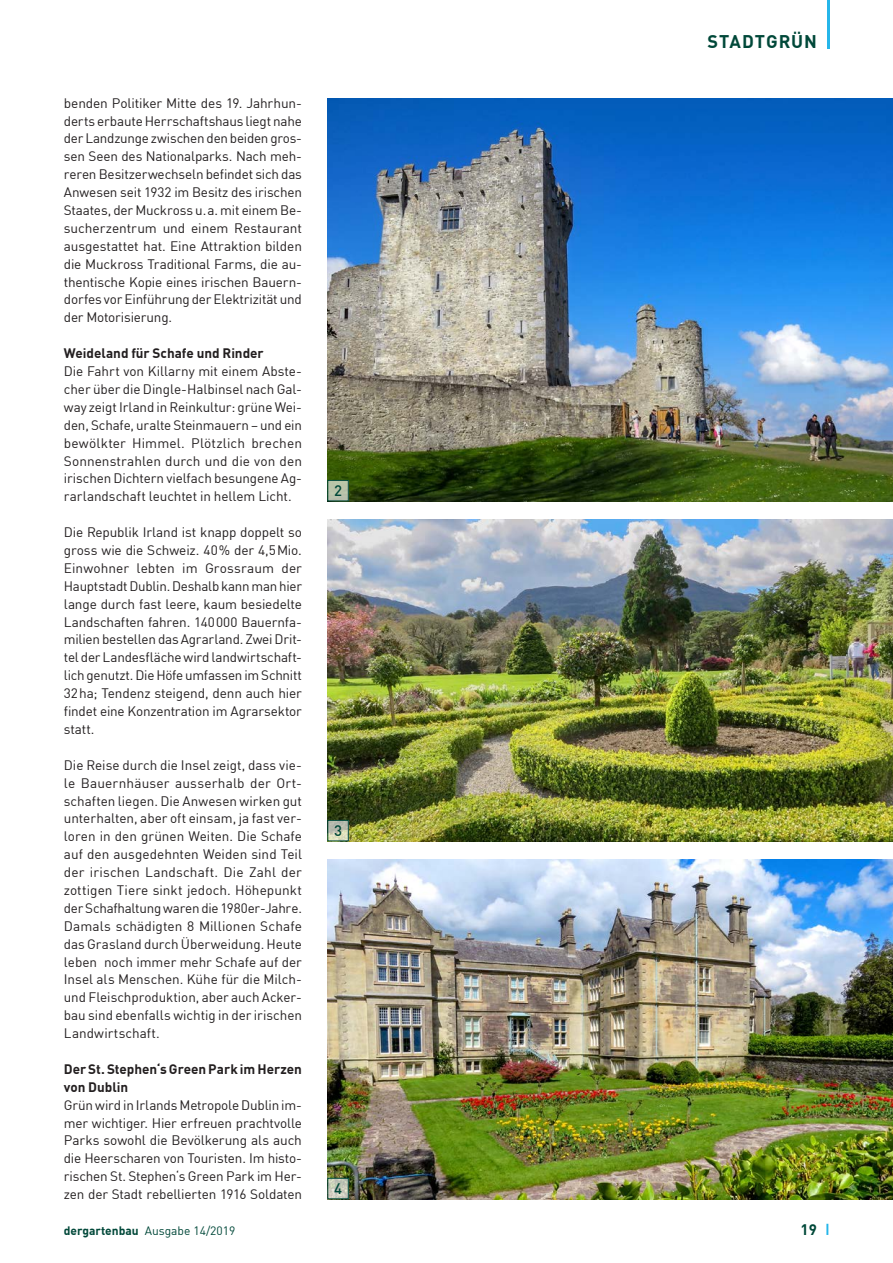
<style>
.page{position:relative;width:893px;height:1263px;background:#fff}
.page>*{position:absolute;margin:0;border:0;box-sizing:border-box;transform-origin:0 0}
.t1{font:700 18px "DIN Offc Pro";letter-spacing:.05em;color:#004839}
.t2{font:500 15px "DIN Offc Pro";color:#004839}
.t3{font:700 15px "DIN Offc Pro";color:#004839}
.t4{font:13.5px/17.9px "DIN Offc Pro";letter-spacing:-.01em;color:#231f20;text-align:justify}
.t5{font:700 13.5px/17.9px "DIN Offc Pro";letter-spacing:-.005em;color:#231f20}
.t6{font:12px "DIN Offc Pro";color:#004839}
.s1{font-weight:700}
</style>
<div class="page">
<hr style="left:827px;top:0;width:3px;height:49px;background:#26b6ea">
<svg style="left:826px;top:1224px;width:2px;height:11px"></svg>
<img style="left:327px;top:519px;width:566px;height:322px">
<img style="left:327px;top:99px;width:566px;height:402px">
<img style="left:327px;top:859px;width:566px;height:340px">
<div style="left:328px;top:480px;width:20px;height:21px;background:#b9c3a9"></div>
<div style="left:327px;top:480px;width:22px;height:21px;border:1px solid #004839"></div>
<svg style="left:329px;top:822px;width:18px;height:17px"></svg>
<div style="left:327px;top:820px;width:22px;height:21px;border:1px solid #004839"></div>
<svg style="left:329px;top:1180px;width:18px;height:17px"></svg>
<div style="left:327px;top:1178px;width:22px;height:21px;border:1px solid #004839"></div>
<p class="t4" style="left:64px;top:92px;width:240px">benden Politiker Mitte des 19. Jahrhun&shy;derts erbaute Herrschaftshaus liegt nahe der Landzunge zwischen den beiden gros&shy;sen Seen des Nationalparks. Nach meh&shy;reren Besitzerwechseln befindet sich das Anwesen seit 1932 im Besitz des irischen Staates, der Muckross u.a. mit einem Be&shy;sucherzentrum und einem Restaurant ausgestattet hat. Eine Attraktion bilden die Muckross Traditional Farms, die au&shy;thentische Kopie eines irischen Bauern&shy;dorfes vor Einführung der Elektrizität und der Motorisierung.</p>
<p class="t5" style="left:64px;top:342px;width:201px">Weideland für Schafe und Rinder</p>
<p class="t4" style="left:64px;top:361px;width:240px">Die Fahrt von Killarny mit einem Abste&shy;cher über die Dingle-Halbinsel nach Gal&shy;way zeigt Irland in Reinkultur: grüne Wei&shy;den, Schafe, uralte Steinmauern – und ein bewölkter Himmel. Plötzlich brechen Sonnenstrahlen durch und die von den irischen Dichtern vielfach besungene Ag&shy;rarlandschaft leuchtet in hellem Licht.</p>
<p class="t4" style="left:64px;top:522px;width:240px">Die Republik Irland ist knapp doppelt so gross wie die Schweiz. 40% der 4,5Mio.<br>Einwohner lebten im Grossraum der Hauptstadt Dublin. Deshalb kann man hier lange durch fast leere, kaum besiedelte Landschaften fahren. 140000 Bauernfa&shy;milien bestellen das Agrarland. Zwei Drit&shy;tel der Landesfläche wird landwirtschaft&shy;lich genutzt. Die Höfe umfassen im Schnitt 32ha; Tendenz steigend, denn auch hier findet eine Konzentration im Agrarsektor statt.</p>
<p class="t4" style="left:64px;top:754px;width:240px">Die Reise durch die Insel zeigt, dass vie&shy;le Bauernhäuser ausserhalb der Ort&shy;schaften liegen. Die Anwesen wirken gut unterhalten, aber oft einsam, ja fast ver&shy;loren in den grünen Weiten. Die Schafe auf den ausgedehnten Weiden sind Teil der irischen Landschaft. Die Zahl der zottigen Tiere sinkt jedoch. Höhepunkt der Schafhaltung waren die 1980er-Jahre.<br>Damals schädigten 8 Millionen Schafe das Grasland durch Überweidung. Heute leben noch immer mehr Schafe auf der Insel als Menschen. Kühe für die Milch&shy;und Fleischproduktion, aber auch Acker&shy;bau sind ebenfalls wichtig in der irischen Landwirtschaft.</p>
<p class="t5" style="left:64px;top:1058px;width:240px">Der St. Stephen‘s Green Park im Herzen von Dublin</p>
<p class="t4" style="left:64px;top:1094px;width:240px">Grün wird in Irlands Metropole Dublin im&shy;mer wichtiger. Hier erfreuen prachtvolle Parks sowohl die Bevölkerung als auch die Heerscharen von Touristen. Im histo&shy;rischen St. Stephen‘s Green Park im Her&shy;zen der Stadt rebellierten 1916 Soldaten</p>
<p class="t2" style="left:334px;top:479px;width:9px">2</p>
<p class="t2" style="left:334px;top:819px;width:9px">3</p>
<p class="t2" style="left:334px;top:1176px;width:9px">4</p>
<h1 class="t1" style="left:707px;top:27px;width:111px">STADTGRÜN</h1>
<p class="t6" style="left:64px;top:1221px;width:173px"><span class="s1">dergartenbau</span> Ausgabe 14/2019</p>
<p class="t3" style="left:801px;top:1217px;width:18px">19</p>
</div>
